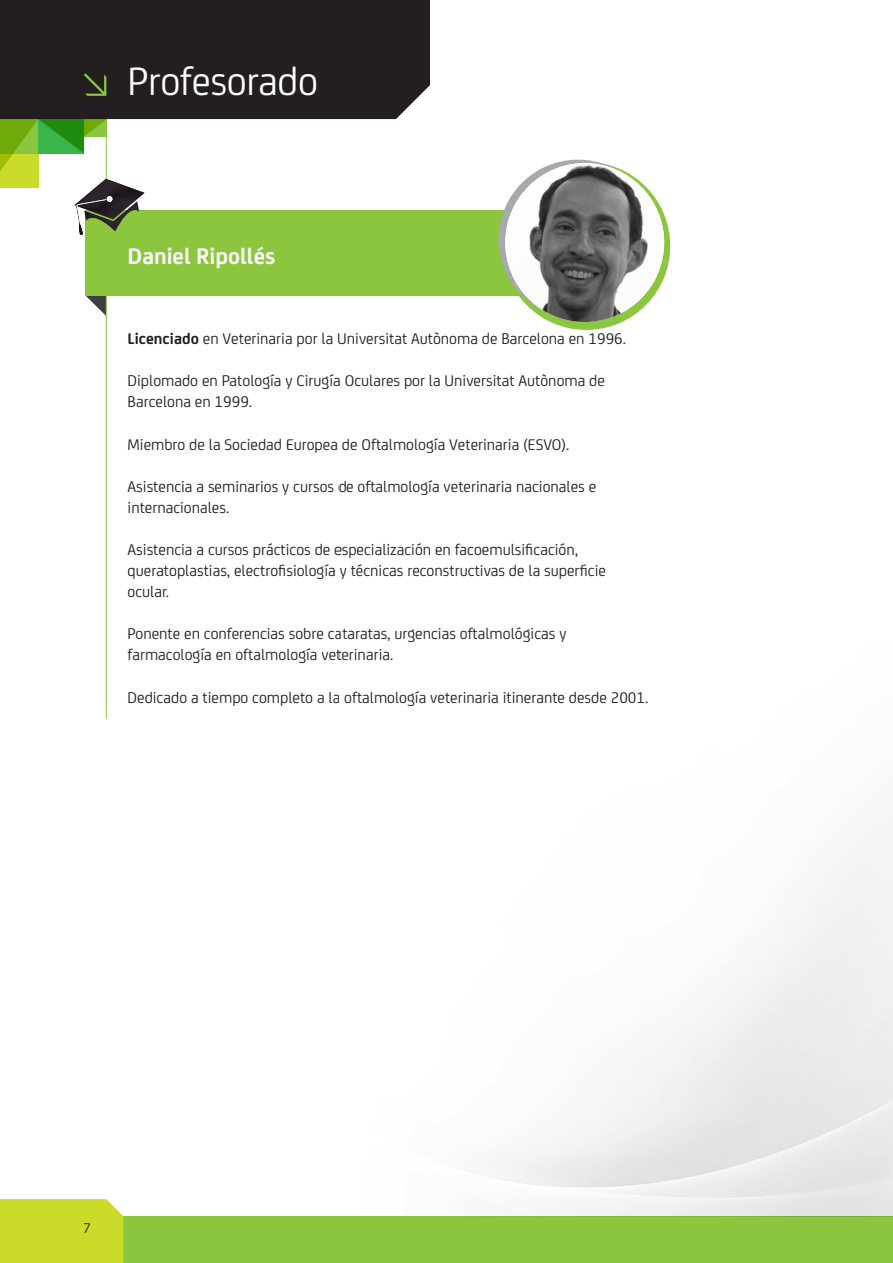
<style>
.page{position:relative;width:893px;height:1263px;background:#fff}
.page>*{position:absolute;margin:0;border:0;box-sizing:border-box;transform-origin:0 0}
.t1{font:42px "FS Joey";letter-spacing:-.01em;color:#fff}
.t2{font:700 24px "FS Joey";color:#fff}
.dossier_CUERPO_Inter{font:16.5px/21px "FS Joey";color:#231f20}
.t3{font:15px "FS Joey";color:#231f20}
.s1{font-weight:700}
</style>
<div class="page">
<svg style="left:86px;top:296px;width:20px;height:20px"></svg>
<hr style="left:106px;top:119px;width:1px;height:599px;background:#8bc63e">
<div style="left:85px;top:210px;width:506px;height:86px;background:#8bc63e"></div>
<div style="left:502px;top:162px;width:168px;height:168px;background:#8bc63e;border-radius:50%"></div>
<div style="left:499px;top:160px;width:158px;height:159px;background:#a8a9ad;border-radius:50%"></div>
<img style="left:505px;top:163px;width:159px;height:159px;border-radius:79px">
<svg style="left:0;top:119px;width:152px;height:116px"></svg>
<div style="left:0;top:0;width:430px;height:119px;background:#231f20"></div>
<svg style="left:84px;top:73px;width:22px;height:23px"></svg>
<div style="left:0;top:1216px;width:893px;height:47px;background:#8bc63e"></div>
<div style="left:0;top:1199px;width:123px;height:64px;background:#cadb2a"></div>
<p class="t1" style="left:128px;top:52px;width:192px">Profesorado</p>
<p class="t2" style="left:128px;top:238px;width:150px">Daniel Ripollés</p>
<p class="dossier_CUERPO_Inter" style="left:128px;top:327px;width:500px"><span class="s1">Licenciado</span> en Veterinaria por la Universitat Autònoma de Barcelona en 1996.</p>
<p class="dossier_CUERPO_Inter" style="left:128px;top:369px;width:479px">Diplomado en Patología y Cirugía Oculares por la Universitat Autònoma de<br>Barcelona en 1999.</p>
<p class="dossier_CUERPO_Inter" style="left:128px;top:433px;width:443px">Miembro de la Sociedad Europea de Oftalmología Veterinaria (ESVO).</p>
<p class="dossier_CUERPO_Inter" style="left:128px;top:475px;width:470px">Asistencia a seminarios y cursos de oftalmología veterinaria nacionales e internacionales.</p>
<p class="dossier_CUERPO_Inter" style="left:128px;top:538px;width:480px">Asistencia a cursos prácticos de especialización en facoemulsificación, queratoplastias, electrofisiología y técnicas reconstructivas de la superficie ocular.</p>
<p class="dossier_CUERPO_Inter" style="left:128px;top:622px;width:440px">Ponente en conferencias sobre cataratas, urgencias oftalmológicas y farmacología en oftalmología veterinaria.</p>
<p class="dossier_CUERPO_Inter" style="left:128px;top:686px;width:522px">Dedicado a tiempo completo a la oftalmología veterinaria itinerante desde 2001.</p>
<p class="t3" style="left:83px;top:1218px;width:9px">7</p>
</div>
